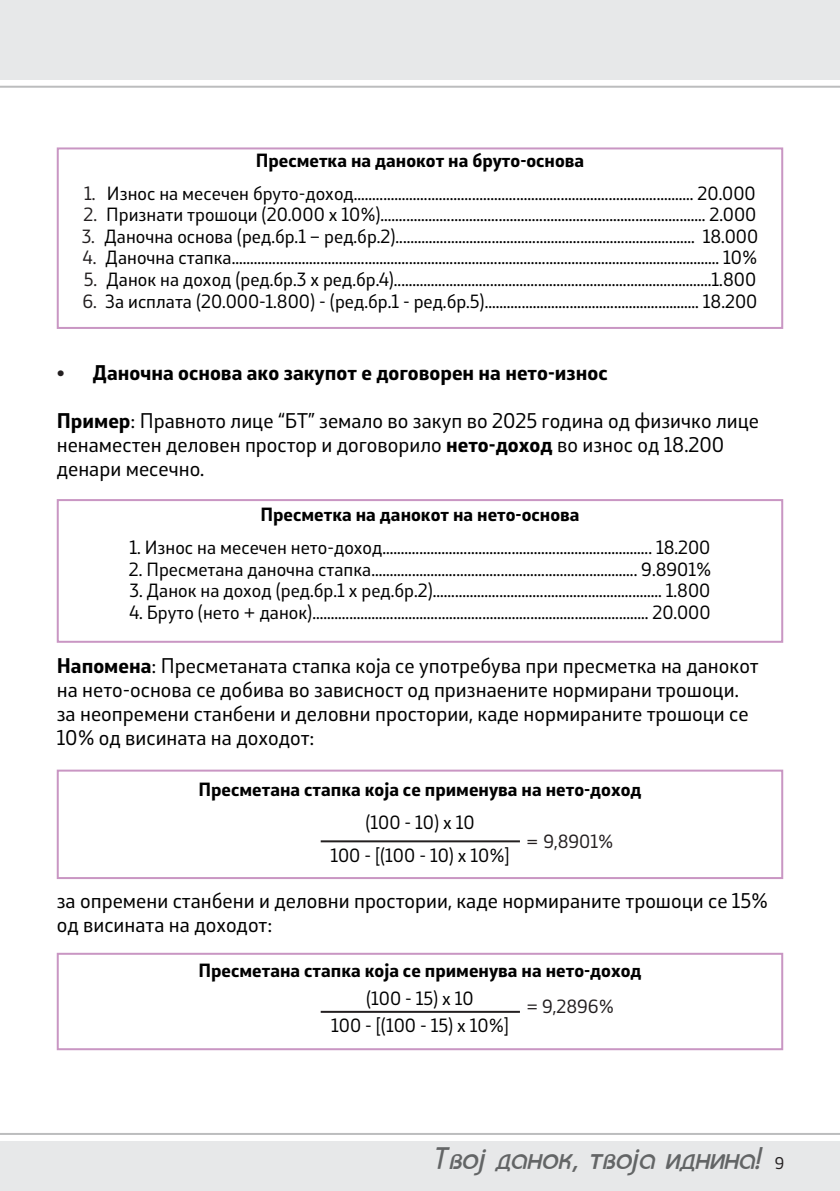
<style>
.page{position:relative;width:840px;height:1191px;background:#fff}
.page>*{position:absolute;margin:0;border:0;box-sizing:border-box;transform-origin:0 0}
.t1{font:italic 34px "C Bahamas";color:#636566}
.t2{font:19.8px/24px "Stobi Sans";color:#000}
.t3{font:700 19.8px "Stobi Sans";color:#000}
.t4{font:17.8px/33px "Stobi Sans";color:#000;text-align:center}
.t5{font:700 17.8px "Stobi Sans";color:#000}
.t6{font:17.8px "Stobi Sans";color:#231f20}
.t7{font:15.8px "Stobi Sans";color:#231f20}
.s1{color:#231f20}
.s2{font-weight:700}
.s3{font-family:"Skola Sans"}
</style>
<div class="page">
<div style="left:0;top:1141px;width:839px;height:50px;background:#e7e8e9"></div>
<hr style="left:0;top:1133px;width:839px;height:2px;background:#bcbdbe">
<div style="left:0;top:0;width:839px;height:79px;background:#e7e8e9"></div>
<hr style="left:0;top:86px;width:839px;height:2px;background:#bcbdbe">
<div style="left:57px;top:499px;width:725px;height:144px;border:2px solid #c996c3"></div>
<div style="left:57px;top:769px;width:725px;height:110px;border:2px solid #c996c3"></div>
<div style="left:57px;top:952px;width:725px;height:98px;border:2px solid #c996c3"></div>
<hr style="left:320px;top:840px;width:199px;height:2px;background:#231f20">
<hr style="left:320px;top:1010px;width:199px;height:2px;background:#231f20">
<div style="left:57px;top:147px;width:725px;height:182px;border:2px solid #c996c3"></div>
<p class="t5" style="left:255px;top:148px;width:330px">Пресметка на данокот на бруто-основа</p>
<p class="t4" style="left:84px;top:176px;width:672px"><span class="s1">1.</span> Износ на месечен бруто-доход............................................................................................ 20.000</p>
<p class="t4" style="left:83px;top:198px;width:674px"><span class="s1">2.</span> Признати трошоци (20.000 х 10%)........................................................................................ 2.000</p>
<p class="t4" style="left:82px;top:219px;width:677px"><span class="s1">3.</span> Даночна основа (ред.бр.1 – ред.бр.2)................................................................................. 18.000</p>
<p class="t4" style="left:83px;top:241px;width:675px"><span class="s1">4.</span> Даночна стапка.................................................................................................................................... 10%</p>
<p class="t4" style="left:84px;top:262px;width:673px"><span class="s1">5.</span> Данок на доход (ред.бр.3 х ред.бр.4)......................................................................................1.800</p>
<p class="t4" style="left:82px;top:284px;width:676px"><span class="s1">6.</span> За исплата (20.000-1.800) - (ред.бр.1 - ред.бр.5).......................................................... 18.200</p>
<p class="t3" style="left:57px;top:359px;width:552px"><span class="s1">•</span> Даночна основа ако закупот е договорен на нето-износ</p>
<p class="t2" style="left:57px;top:408px;width:703px"><span class="s2">Пример</span>: Правното лице “БТ” земало во закуп во 2025 година од физичко лице ненаместен деловен простор и договорило <span class="s2">нето-доход</span> во износ од 18.200 денари месечно.</p>
<p class="t5" style="left:260px;top:502px;width:320px">Пресметка на данокот на нето-основа</p>
<p class="t4" style="left:129px;top:530px;width:582px">1. Износ на месечен нето-доход......................................................................... 18.200</p>
<p class="t4" style="left:129px;top:552px;width:583px">2. Пресметана даночна стапка........................................................................ 9.8901%</p>
<p class="t4" style="left:129px;top:574px;width:582px">3. Данок на доход (ред.бр.1 х ред.бр.2).............................................................. 1.800</p>
<p class="t4" style="left:129px;top:595px;width:582px">4. Бруто (нето + данок)........................................................................................... 20.000</p>
<p class="t2" style="left:57px;top:653px;width:703px"><span class="s2">Напомена</span>: Пресметаната стапка која се употребува при пресметка на данокот на нето-основа се добива во зависност од признаените нормирани трошоци. за неопремени станбени и деловни простории, каде нормираните трошоци се 10% од висината на доходот:</p>
<p class="t5" style="left:198px;top:777px;width:444px">Пресметана стапка која се применува на нето-доход</p>
<p class="t4" style="left:330px;top:805px;width:181px">(100 - 10) x 10<br>100 - [(100 - 10) x 10%]</p>
<p class="t2" style="left:57px;top:887px;width:712px">за опремени станбени и деловни простории, каде нормираните трошоци се 15% од висината на доходот:</p>
<p class="t5" style="left:198px;top:958px;width:444px">Пресметана стапка која се применува на нето-доход</p>
<p class="t4" style="left:331px;top:983px;width:179px;line-height:27.2px">(100 - 15) x 10<br>100 - [(100 - 15) x 10%]</p>
<p class="t6" style="left:526px;top:829px;width:88px"><span class="s3">=</span> 9,8901%</p>
<p class="t6" style="left:526px;top:994px;width:88px">= 9,2896%</p>
<h1 class="t1" style="left:433px;top:1144px;width:331px">Tvoj danok, tvoja idnina!</h1>
<p class="t7" style="left:774px;top:1152px;width:11px">9</p>
</div>
